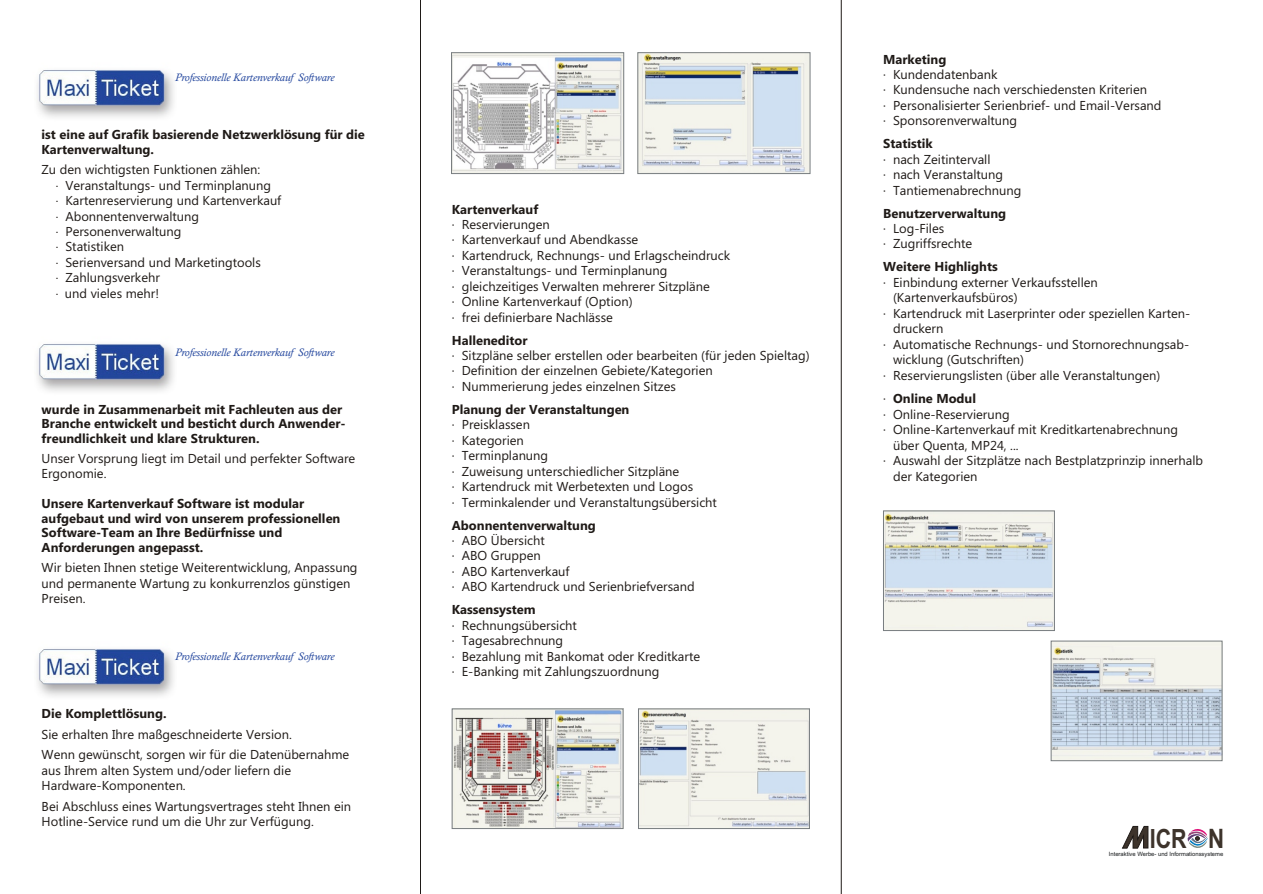
<style>
.page{position:relative;width:1263px;height:894px;background:#fff}
.page>*{position:absolute;margin:0;border:0;box-sizing:border-box;transform-origin:0 0}
.t1{font:700 26.55px "Arial";color:#3d332b;scale:.81 1}
.t2{font:12.9px/15.5px "Ebrima";color:#1f1a17}
.t3{font:700 12.9px/14.5px "Ebrima";color:#1f1a17}
.t4{font:italic 11.1px "Calisto";color:#24479e}
.t5{font:5.85px "Arial";color:#171a1c}
.s1{font-size:12px}
.s2{font-weight:400}
.s3{font-size:26.7px}
</style>
<div class="page">
<svg style="left:1122px;top:826px;width:26px;height:22px"></svg>
<svg style="left:1188px;top:829px;width:20px;height:19px"></svg>
<img style="left:37px;top:649px;width:137px;height:47px">
<img style="left:37px;top:344px;width:137px;height:47px">
<img style="left:37px;top:70px;width:137px;height:47px">
<hr style="left:841px;top:0;width:1px;height:894px;background:#1f1a17">
<hr style="left:420px;top:0;width:1px;height:894px;background:#1f1a17">
<img style="left:640px;top:55px;width:168px;height:117px">
<img style="left:453px;top:55px;width:169px;height:117px">
<div style="left:451px;top:53px;width:173px;height:121px;border:1px solid #787d80"></div>
<img style="left:454px;top:711px;width:167px;height:116px">
<div style="left:452px;top:709px;width:171px;height:120px;border:1px solid #787d80"></div>
<img style="left:640px;top:711px;width:168px;height:116px">
<div style="left:638px;top:709px;width:172px;height:120px;border:1px solid #787d80"></div>
<img style="left:885px;top:513px;width:168px;height:116px">
<div style="left:883px;top:511px;width:172px;height:120px;border:1px solid #787d80"></div>
<img style="left:1053px;top:643px;width:167px;height:116px">
<div style="left:1051px;top:641px;width:171px;height:120px;border:1px solid #787d80"></div>
<p class="t4" style="left:175px;top:73px;width:161px">Professionelle Kartenverkauf Software</p>
<p class="t3" style="left:42px;top:129px;width:325px">ist eine auf Grafik basierende Netzwerklösung für die<br>Kartenverwaltung.</p>
<p class="t2" style="left:56px;top:163px;width:227px;text-indent:-14px">Zu den wichtigsten Funktionen zählen:<br><span class="s1">·</span> Veranstaltungs- und Terminplanung<br><span class="s1">·</span> Kartenreservierung und Kartenverkauf <span class="s1">·</span> Abonnentenverwaltung<br><span class="s1">·</span> Personenverwaltung<br><span class="s1">·</span> Statistiken<br><span class="s1">·</span> Serienversand und Marketingtools<br><span class="s1">·</span> Zahlungsverkehr<br><span class="s1">·</span> und vieles mehr!</p>
<p class="t4" style="left:175px;top:348px;width:161px">Professionelle Kartenverkauf Software</p>
<p class="t3" style="left:42px;top:403px;width:306px">wurde in Zusammenarbeit mit Fachleuten aus der<br>Branche entwickelt und besticht durch Anwender&shy;freundlichkeit und klare Strukturen.</p>
<p class="t2" style="left:42px;top:452px;width:315px">Unser Vorsprung liegt im Detail und perfekter Software<br>Ergonomie.</p>
<p class="t3" style="left:42px;top:498px;width:300px">Unsere Kartenverkauf Software ist modular aufgebaut und wird von unserem professionellen Software-Team an Ihre Bedürfnisse und Anforderungen angepasst.</p>
<p class="t2" style="left:42px;top:561px;width:317px">Wir bieten Ihnen stetige Weiterentwicklung, Anpassung und permanente Wartung zu konkurrenzlos günstigen<br>Preisen.</p>
<p class="t4" style="left:175px;top:653px;width:161px">Professionelle Kartenverkauf Software</p>
<p class="t3" style="left:42px;top:708px;width:126px">Die Komplettlösung.</p>
<p class="t2" style="left:42px;top:725px;width:309px;line-height:20.5px">Sie erhalten Ihre maßgeschneiderte Version.<br>Wenn gewünscht, sorgen wir für die Datenübernahme</p>
<p class="t2" style="left:42px;top:764px;width:251px">aus Ihrem alten System und/oder liefern die<br>Hardware-Komponenten.</p>
<p class="t2" style="left:42px;top:800px;width:311px">Bei Abschluss eines Wartungsvertrages steht Ihnen ein<br>Hotline-Service rund um die Uhr zur Verfügung.</p>
<p class="t3" style="left:452px;top:203px;width:88px">Kartenverkauf</p>
<p class="t2" style="left:452px;top:218px;width:280px">· Reservierungen<br>· Kartenverkauf und Abendkasse<br>· Kartendruck, Rechnungs- und Erlagscheindruck · Veranstaltungs- und Terminplanung<br>· gleichzeitiges Verwalten mehrerer Sitzpläne<br>· Online Kartenverkauf (Option)<br>· frei definierbare Nachlässe</p>
<p class="t3" style="left:452px;top:334px;width:77px">Halleneditor</p>
<p class="t2" style="left:452px;top:349px;width:359px">· Sitzpläne selber erstellen oder bearbeiten (für jeden Spieltag) · Definition der einzelnen Gebiete/Kategorien<br>· Nummerierung jedes einzelnen Sitzes</p>
<p class="t3" style="left:452px;top:403px;width:179px">Planung der Veranstaltungen</p>
<p class="t2" style="left:452px;top:418px;width:267px">· Preisklassen<br>· Kategorien<br>· Terminplanung<br>· Zuweisung unterschiedlicher Sitzpläne<br>· Kartendruck mit Werbetexten und Logos<br>· Terminkalender und Veranstaltungsübersicht</p>
<p class="t3" style="left:452px;top:519px;width:145px">Abonnentenverwaltung</p>
<p class="t2" style="left:452px;top:534px;width:244px">· ABO Übersicht<br>· ABO Gruppen<br>· ABO Kartenverkauf<br>· ABO Kartendruck und Serienbriefversand</p>
<p class="t3" style="left:452px;top:604px;width:85px">Kassensystem</p>
<p class="t2" style="left:452px;top:619px;width:250px">· Rechnungsübersicht<br>· Tagesabrechnung<br>· Bezahlung mit Bankomat oder Kreditkarte · E-Banking mit Zahlungszuordnung</p>
<p class="t3" style="left:883px;top:53px;width:65px">Marketing</p>
<p class="t2" style="left:883px;top:68px;width:280px">· Kundendatenbank<br>· Kundensuche nach verschiedensten Kriterien<br>· Personalisierter Serienbrief- und Email-Versand · Sponsorenverwaltung</p>
<p class="t3" style="left:883px;top:138px;width:51px">Statistik</p>
<p class="t2" style="left:883px;top:153px;width:140px">· nach Zeitintervall<br>· nach Veranstaltung<br>· Tantiemenabrechnung</p>
<p class="t3" style="left:883px;top:207px;width:124px">Benutzerverwaltung</p>
<p class="t2" style="left:883px;top:222px;width:91px">· Log-Files<br>· Zugriffsrechte</p>
<p class="t3" style="left:883px;top:261px;width:116px">Weitere Highlights</p>
<p class="t2" style="left:883px;top:276px;width:216px">· Einbindung externer Verkaufsstellen</p>
<p class="t2" style="left:893px;top:291px;width:126px">(Kartenverkaufsbüros)</p>
<p class="t2" style="left:883px;top:307px;width:309px">· Kartendruck mit Laserprinter oder speziellen Karten-</p>
<p class="t2" style="left:893px;top:322px;width:52px">druckern</p>
<p class="t2" style="left:883px;top:338px;width:308px">· Automatische Rechnungs- und Stornorechnungsab-</p>
<p class="t2" style="left:893px;top:353px;width:133px">wicklung (Gutschriften)</p>
<p class="t2" style="left:883px;top:369px;width:279px">· Reservierungslisten (über alle Veranstaltungen)</p>
<p class="t3" style="left:883px;top:393px;width:94px"><span class="s2">·</span> Online Modul</p>
<p class="t2" style="left:883px;top:408px;width:128px">· Online-Reservierung</p>
<p class="t2" style="left:883px;top:423px;width:297px">· Online-Kartenverkauf mit Kreditkartenabrechnung</p>
<p class="t2" style="left:893px;top:439px;width:127px">über Quenta, MP24, ...</p>
<p class="t2" style="left:883px;top:454px;width:321px">· Auswahl der Sitzplätze nach Bestplatzprinzip innerhalb</p>
<p class="t2" style="left:893px;top:470px;width:86px">der Kategorien</p>
<h1 class="t1" style="left:1150px;top:829px;width:94px">ICR <span class="s3">N</span></h1>
<p class="t5" style="left:1109px;top:851px;width:116px">Interaktive Werbe- und Informationssysteme</p>
</div>
